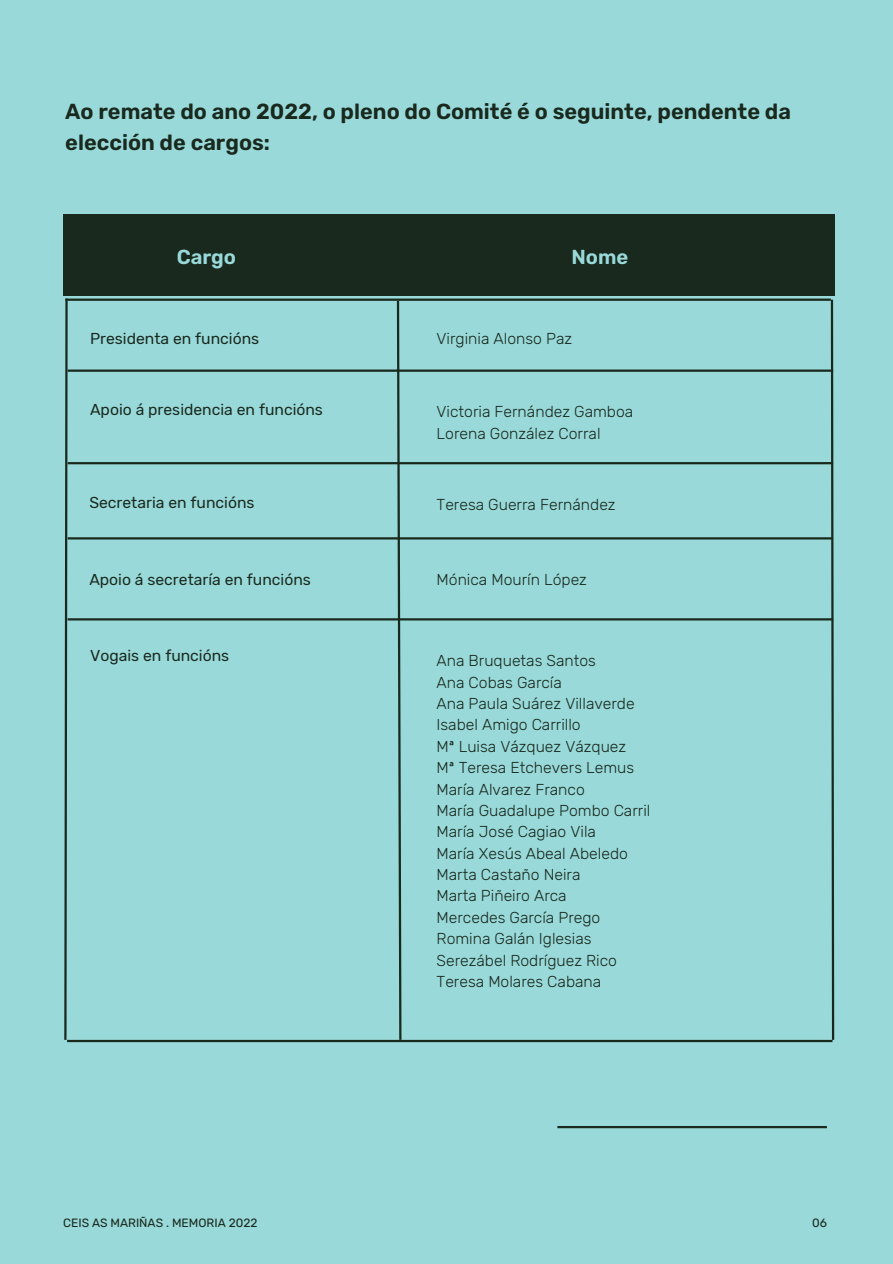
<style>
.page{position:relative;width:893px;height:1264px;background:#fff}
.page>*{position:absolute;margin:0;border:0;box-sizing:border-box;transform-origin:0 0}
.t1{font:600 21.75px/30.3px "Rubik";color:#19291d}
.t2{font:600 20.25px "Rubik";color:#99d9d9}
.t3{font:300 15.75px/21.3px "Rubik";color:#19291d}
.t4{font:15.75px "Rubik";color:#19291d}
.t5{font:12px "Rubik";color:#19291d}
</style>
<div class="page">
<div style="left:0;top:0;width:892px;height:1263px;background:#99d9d9"></div>
<hr style="left:65px;top:298px;width:765px;height:3px;background:#19291d">
<hr style="left:68px;top:369px;width:765px;height:3px;background:#19291d">
<hr style="left:557px;top:1125px;width:269px;height:3px;background:#19291d">
<hr style="left:68px;top:537px;width:765px;height:2px;background:#19291d">
<hr style="left:68px;top:462px;width:765px;height:2px;background:#19291d">
<hr style="left:67px;top:1039px;width:765px;height:3px;background:#19291d">
<svg style="left:396px;top:298px;width:6px;height:742px"></svg>
<svg style="left:64px;top:298px;width:5px;height:744px"></svg>
<svg style="left:829px;top:298px;width:6px;height:744px"></svg>
<div style="left:63px;top:215px;width:771px;height:81px;background:#19291d"></div>
<hr style="left:68px;top:618px;width:765px;height:2px;background:#19291d">
<h2 class="t1" style="left:65px;top:97px;width:727px">Ao remate do ano 2022, o pleno do Comité é o seguinte, pendente da elección de cargos:</h2>
<h1 class="t2" style="left:177px;top:245px;width:61px">Cargo</h1>
<h1 class="t2" style="left:571px;top:245px;width:58px">Nome</h1>
<h1 class="t4" style="left:90px;top:329px;width:171px">Presidenta en funcións</h1>
<h2 class="t3" style="left:436px;top:328px;width:137px">Virginia Alonso Paz</h2>
<h2 class="t4" style="left:90px;top:400px;width:234px">Apoio á presidencia en funcións</h2>
<h2 class="t3" style="left:436px;top:401px;width:198px">Victoria Fernández Gamboa<br>Lorena González Corral</h2>
<h2 class="t4" style="left:89px;top:493px;width:167px">Secretaria en funcións</h2>
<h2 class="t3" style="left:436px;top:494px;width:180px">Teresa Guerra Fernández</h2>
<h2 class="t4" style="left:89px;top:570px;width:223px">Apoio á secretaría en funcións</h2>
<h2 class="t3" style="left:436px;top:569px;width:152px">Mónica Mourín López</h2>
<p class="t4" style="left:90px;top:646px;width:141px">Vogais en funcións</p>
<p class="t3" style="left:436px;top:650px;width:215px">Ana Bruquetas Santos<br>Ana Cobas García<br>Ana Paula Suárez Villaverde<br>Isabel Amigo Carrillo<br>Mª Luisa Vázquez Vázquez<br>Mª Teresa Etchevers Lemus<br>María Alvarez Franco<br>María Guadalupe Pombo Carril<br>María José Cagiao Vila<br>María Xesús Abeal Abeledo<br>Marta Castaño Neira<br>Marta Piñeiro Arca<br>Mercedes García Prego<br>Romina Galán Iglesias<br>Serezábel Rodríguez Rico<br>Teresa Molares Cabana</p>
<h2 class="t5" style="left:63px;top:1215px;width:196px">CEIS AS MARIÑAS . MEMORIA 2022</h2>
<h2 class="t5" style="left:812px;top:1215px;width:16px">06</h2>
</div>
